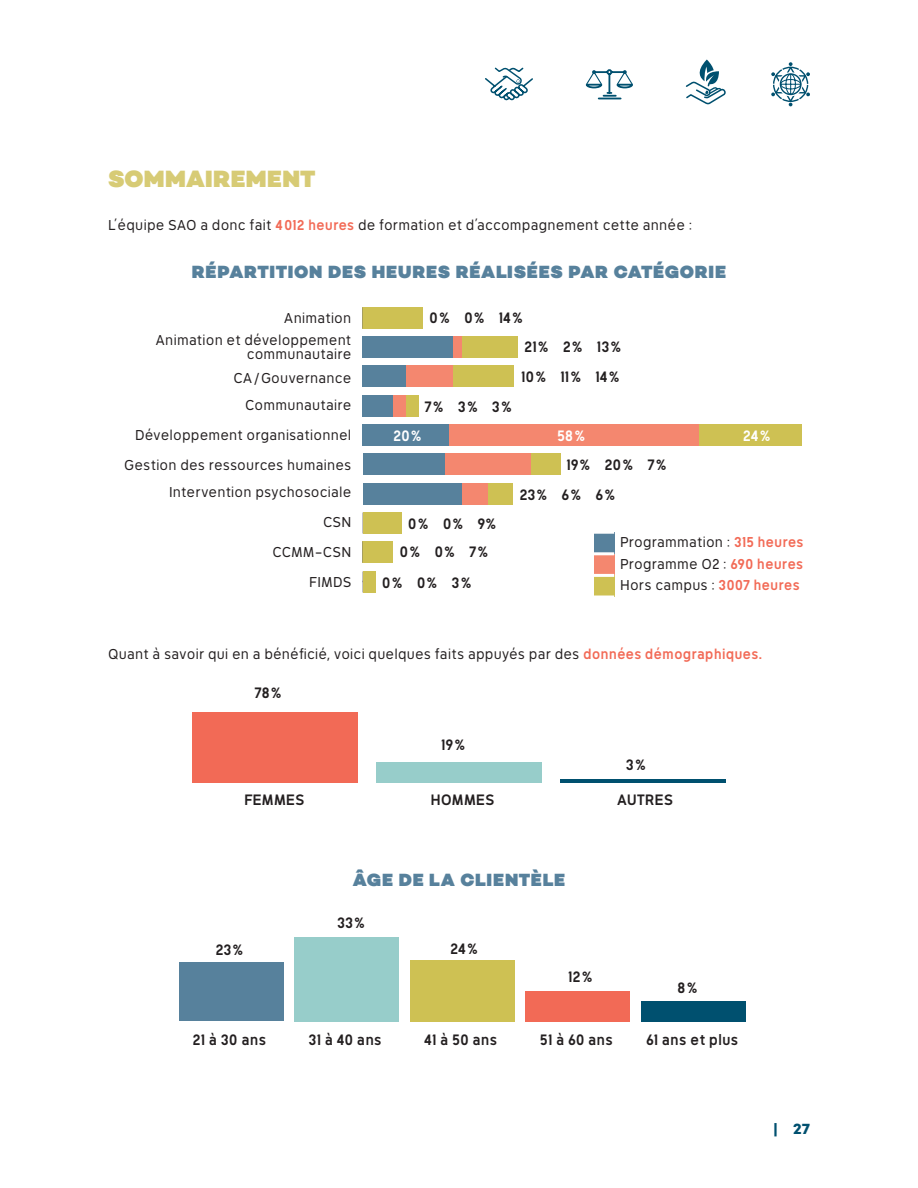
<style>
.page{position:relative;width:918px;height:1188px;background:#fff}
.page>*{position:absolute;margin:0;border:0;box-sizing:border-box;transform-origin:0 0}
.t1{font:900 24px "Campton";letter-spacing:.01em;color:#d7cb75}
.t2{font:900 18px "Campton";letter-spacing:.04em;color:#57819c}
.t3{font:15px/29.7px "Geometris Sem Bd Sem Cond";letter-spacing:-.01em;color:#231f20}
.t4{font:15px "Geometris Sem Bd Sem Cond";color:#fff}
.t5{font:700 15px "Campton";color:#00506f}
.t6{font:semi-condensed 14.25px/30px "Geometris";letter-spacing:.015em;color:#231f20;text-align:right}
.s1{font-family:"Geometris Sem Bd Sem Cond";font-stretch:normal;color:#f26a56}
</style>
<div class="page">
<svg style="left:485px;top:67px;width:48px;height:34px"></svg>
<svg style="left:771px;top:62px;width:39px;height:44px"></svg>
<svg style="left:585px;top:69px;width:48px;height:30px"></svg>
<svg style="left:685px;top:59px;width:41px;height:46px"></svg>
<div style="left:363px;top:307px;width:60px;height:21px;background:#cec153"></div>
<div style="left:462px;top:336px;width:56px;height:22px;background:#cec153"></div>
<div style="left:453px;top:366px;width:60px;height:21px;background:#cec153"></div>
<div style="left:406px;top:395px;width:13px;height:21px;background:#cec153"></div>
<div style="left:698px;top:425px;width:104px;height:21px;background:#cec153"></div>
<div style="left:531px;top:454px;width:30px;height:21px;background:#cec153"></div>
<div style="left:488px;top:483px;width:25px;height:21px;background:#cec153"></div>
<div style="left:363px;top:513px;width:38px;height:21px;background:#cec153"></div>
<div style="left:363px;top:542px;width:30px;height:21px;background:#cec153"></div>
<div style="left:363px;top:571px;width:13px;height:21px;background:#cec153"></div>
<div style="left:453px;top:336px;width:9px;height:22px;background:#f4876f"></div>
<div style="left:406px;top:366px;width:47px;height:21px;background:#f4876f"></div>
<div style="left:393px;top:395px;width:13px;height:21px;background:#f4876f"></div>
<div style="left:449px;top:425px;width:249px;height:21px;background:#f4876f"></div>
<div style="left:444px;top:454px;width:87px;height:21px;background:#f4876f"></div>
<div style="left:462px;top:483px;width:26px;height:21px;background:#f4876f"></div>
<div style="left:363px;top:336px;width:90px;height:22px;background:#57819c"></div>
<div style="left:363px;top:366px;width:43px;height:21px;background:#57819c"></div>
<div style="left:363px;top:395px;width:30px;height:21px;background:#57819c"></div>
<div style="left:363px;top:425px;width:86px;height:21px;background:#57819c"></div>
<div style="left:363px;top:454px;width:81px;height:21px;background:#57819c"></div>
<div style="left:363px;top:483px;width:99px;height:21px;background:#57819c"></div>
<div style="left:594px;top:532px;width:20px;height:22px;background:#57819c"></div>
<div style="left:594px;top:554px;width:20px;height:21px;background:#f4876f"></div>
<div style="left:594px;top:575px;width:20px;height:22px;background:#cec153"></div>
<hr style="left:594px;top:531px;width:20px;height:3px;background:#fff">
<hr style="left:594px;top:552px;width:20px;height:3px;background:#fff">
<hr style="left:594px;top:574px;width:20px;height:3px;background:#fff">
<hr style="left:594px;top:596px;width:20px;height:3px;background:#fff">
<hr style="left:560px;top:780px;width:166px;height:3px;background:#00506f">
<div style="left:376px;top:763px;width:166px;height:20px;background:#97cdca"></div>
<div style="left:192px;top:712px;width:166px;height:71px;background:#f26a56"></div>
<div style="left:641px;top:1001px;width:104px;height:20px;background:#00506f"></div>
<div style="left:526px;top:991px;width:104px;height:30px;background:#f26a56"></div>
<div style="left:410px;top:960px;width:105px;height:61px;background:#cec153"></div>
<div style="left:295px;top:937px;width:104px;height:84px;background:#97cdca"></div>
<div style="left:179px;top:962px;width:105px;height:59px;background:#57819c"></div>
<h1 class="t1" style="left:108px;top:164px;width:209px">SOMMAIREMENT</h1>
<p class="t6" style="left:108px;top:209px;width:586px">L’équipe SAO a donc fait <span class="s1">4012 heures</span> de formation et d’accompagnement cette année :</p>
<p class="t2" style="left:192px;top:260px;width:536px">RÉPARTITION DES HEURES RÉALISÉES PAR CATÉGORIE</p>
<p class="t6" style="left:155px;top:306px;width:197px;line-height:22.5px">Animation<br>Animation et développement</p>
<p class="t6" style="left:233px;top:341px;width:120px;line-height:24px">communautaire<br>CA/Gouvernance</p>
<p class="t6" style="left:124px;top:389px;width:229px">Communautaire<br>Développement organisationnel<br>Gestion des ressources humaines</p>
<p class="t6" style="left:169px;top:476px;width:184px">Intervention psychosociale<br>CSN<br>CCMM-CSN<br>FIMDS</p>
<p class="t3" style="left:429px;top:302px;width:95px">0% 0% 14%</p>
<p class="t3" style="left:521px;top:331px;width:102px">21% 2% 13%<br>10% 11% 14%</p>
<p class="t3" style="left:425px;top:392px;width:89px">7% 3% 3%</p>
<p class="t4" style="left:393px;top:425px;width:30px">20%</p>
<p class="t4" style="left:557px;top:425px;width:30px">58%</p>
<p class="t4" style="left:743px;top:425px;width:29px">24%</p>
<p class="t3" style="left:566px;top:450px;width:102px">19% 20% 7%</p>
<p class="t3" style="left:519px;top:479px;width:97px">23% 6% 6%</p>
<p class="t3" style="left:400px;top:509px;width:98px;line-height:28.3px;text-align:center">0% 0% 9%<br>0% 0% 7%</p>
<p class="t3" style="left:382px;top:567px;width:91px">0% 0% 3%</p>
<p class="t6" style="left:620px;top:531px;width:185px;line-height:21.6px;text-align:justify">Programmation : <span class="s1">315 heures </span>Programme O2 : <span class="s1">690 heures </span>Hors campus : <span class="s1">3007 heures</span></p>
<p class="t6" style="left:108px;top:638px;width:656px">Quant à savoir qui en a bénéficié, voici quelques faits appuyés par des <span class="s1">données démographiques.</span></p>
<p class="t3" style="left:254px;top:677px;width:29px">78%</p>
<p class="t3" style="left:441px;top:729px;width:26px">19%</p>
<p class="t3" style="left:626px;top:750px;width:22px">3%</p>
<p class="t3" style="left:244px;top:784px;width:62px">FEMMES</p>
<p class="t3" style="left:431px;top:784px;width:65px">HOMMES</p>
<p class="t3" style="left:617px;top:784px;width:58px">AUTRES</p>
<p class="t2" style="left:353px;top:869px;width:214px">ÂGE DE LA CLIENTÈLE</p>
<p class="t3" style="left:215px;top:934px;width:30px">23%</p>
<p class="t3" style="left:337px;top:908px;width:30px">33%</p>
<p class="t3" style="left:450px;top:933px;width:29px">24%</p>
<p class="t3" style="left:568px;top:962px;width:26px">12%</p>
<p class="t3" style="left:677px;top:972px;width:22px">8%</p>
<p class="t3" style="left:192px;top:1024px;width:75px">21 à 30 ans</p>
<p class="t3" style="left:308px;top:1024px;width:75px">31 à 40 ans</p>
<p class="t3" style="left:424px;top:1024px;width:75px">41 à 50 ans</p>
<p class="t3" style="left:540px;top:1024px;width:75px">51 à 60 ans</p>
<p class="t3" style="left:646px;top:1024px;width:94px">61 ans et plus</p>
<p class="t5" style="left:773px;top:1119px;width:38px">| 27</p>
</div>
